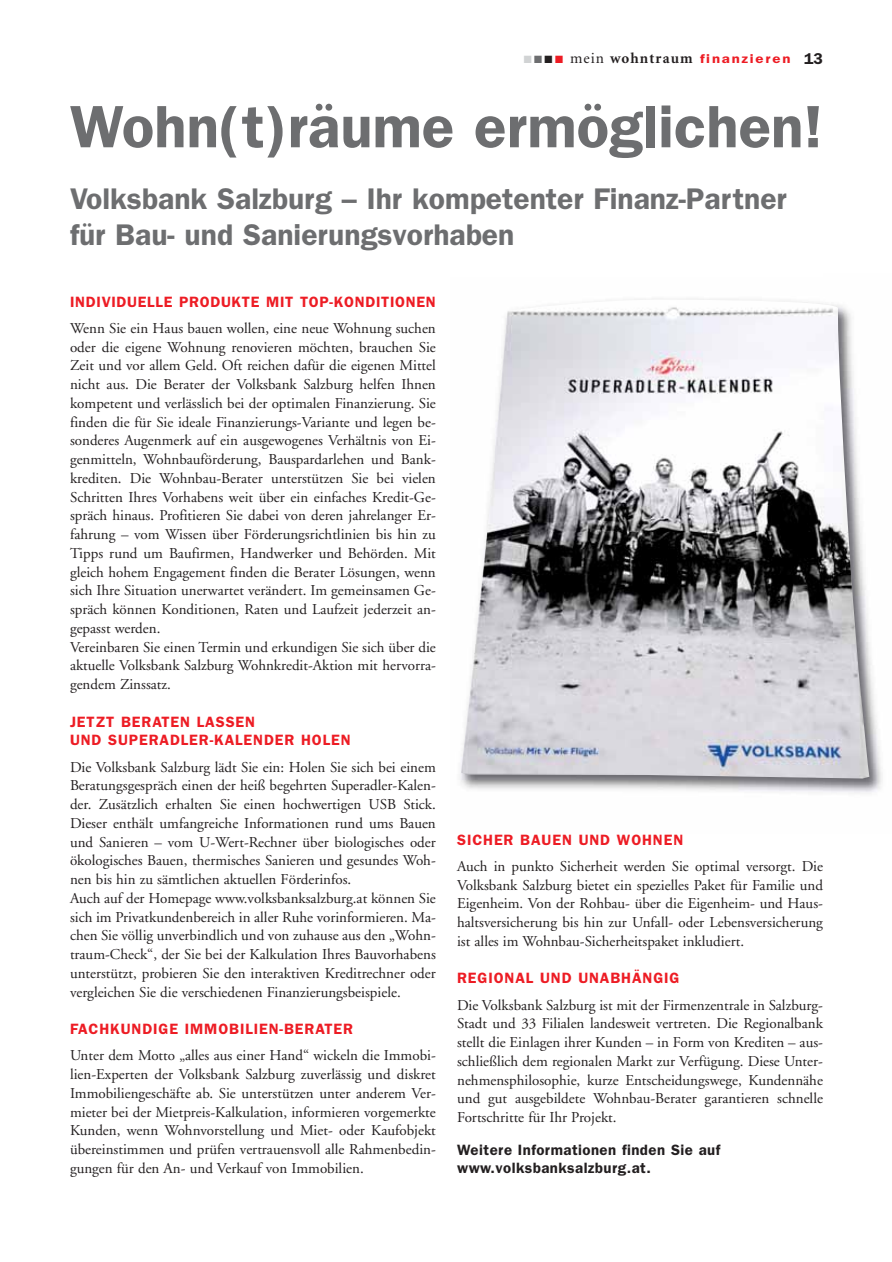
<style>
.page{position:relative;width:892px;height:1262px;background:#fff}
.page>*{position:absolute;margin:0;border:0;box-sizing:border-box;transform-origin:0 0}
.t1{font:600 60px "Franklin Gothic";color:#6d6e70}
.t2{font:600 30px/36px "Franklin Gothic";color:#6d6e70}
.t3{font:15px/18.8px "Adobe Garamond";color:#231f20;text-align:justify}
.t4{font:600 15px/18.8px "Franklin Gothic";letter-spacing:.06em;color:#ed1c24}
.t5{font:600 15px/18px "Franklin Gothic";letter-spacing:.03em;color:#231f20}
.t6{font:600 12.75px "Franklin Gothic";letter-spacing:.12em;color:#ed1c24;scale:1.18 1}
.s1{color:#d1d3d4}
.s2{color:#6d6e70}
.s3{color:#231f20}
.s4{font-family:"Minion";font-weight:400;font-size:15px;color:#231f20}
.s5{font-family:"Minion";font-weight:700;font-size:15px;color:#231f20}
.s6{font-size:15.75px;color:#231f20}
</style>
<div class="page">
<img style="left:823px;top:642px;width:59px;height:151px">
<img style="left:460px;top:298px;width:363px;height:494px">
<img style="left:507px;top:299px;width:362px;height:478px">
<p class="t6" style="left:523px;top:54px;width:255px"><span class="s1">■</span> <span class="s2">■</span> <span class="s3">■</span> ■ <span class="s4">mein</span> <span class="s5">wohntraum</span> finanzieren <span class="s6">13</span></p>
<h1 class="t1" style="left:70px;top:106px;width:754px">Wohn(t)räume ermöglichen!</h1>
<h2 class="t2" style="left:70px;top:184px;width:718px">Volksbank Salzburg – Ihr kompetenter Finanz-Partner für Bau- und Sanierungsvorhaben</h2>
<p class="t4" style="left:70px;top:293px;width:367px">INDIVIDUELLE PRODUKTE MIT TOP-KONDITIONEN</p>
<p class="t3" style="left:70px;top:320px;width:367px;text-align:left">Wenn Sie ein Haus bauen wollen, eine neue Wohnung suchen oder die eigene Wohnung renovieren möchten, brauchen Sie Zeit und vor allem Geld. Oft reichen dafür die eigenen Mittel nicht aus. Die Berater der Volksbank Salzburg helfen Ihnen kompetent und verlässlich bei der optimalen Finanzierung. Sie finden die für Sie ideale Finanzierungs-Variante und legen be&shy;sonderes Augenmerk auf ein ausgewogenes Verhältnis von Ei&shy;genmitteln, Wohnbauförderung, Bauspardarlehen und Bank&shy;krediten. Die Wohnbau-Berater unterstützen Sie bei vielen Schritten Ihres Vorhabens weit über ein einfaches Kredit-Ge&shy;spräch hinaus. Profitieren Sie dabei von deren jahrelanger Er&shy;fahrung – vom Wissen über Förderungsrichtlinien bis hin zu Tipps rund um Baufirmen, Handwerker und Behörden. Mit gleich hohem Engagement finden die Berater Lösungen, wenn sich Ihre Situation unerwartet verändert. Im gemeinsamen Ge&shy;spräch können Konditionen, Raten und Laufzeit jederzeit an&shy;gepasst werden.<br>Vereinbaren Sie einen Termin und erkundigen Sie sich über die aktuelle Volksbank Salzburg Wohnkredit-Aktion mit hervorra&shy;gendem Zinssatz.</p>
<p class="t4" style="left:70px;top:713px;width:282px">JETZT BERATEN LASSEN<br>UND SUPERADLER-KALENDER HOLEN</p>
<p class="t3" style="left:70px;top:759px;width:367px;text-align:left">Die Volksbank Salzburg lädt Sie ein: Holen Sie sich bei einem Beratungsgespräch einen der heiß begehrten Superadler-Kalen&shy;der. Zusätzlich erhalten Sie einen hochwertigen USB Stick.<br>Dieser enthält umfangreiche Informationen rund ums Bauen und Sanieren – vom U-Wert-Rechner über biologisches oder ökologisches Bauen, thermisches Sanieren und gesundes Woh&shy;nen bis hin zu sämtlichen aktuellen Förderinfos.<br>Auch auf der Homepage www.volksbanksalzburg.at können Sie sich im Privatkundenbereich in aller Ruhe vorinformieren. Ma&shy;chen Sie völlig unverbindlich und von zuhause aus den „Wohn&shy;traum-Check“, der Sie bei der Kalkulation Ihres Bauvorhabens unterstützt, probieren Sie den interaktiven Kreditrechner oder vergleichen Sie die verschiedenen Finanzierungsbeispiele.</p>
<p class="t4" style="left:70px;top:1021px;width:284px">FACHKUNDIGE IMMOBILIEN-BERATER</p>
<p class="t3" style="left:70px;top:1048px;width:367px">Unter dem Motto „alles aus einer Hand“ wickeln die Immobi&shy;lien-Experten der Volksbank Salzburg zuverlässig und diskret Immobiliengeschäfte ab. Sie unterstützen unter anderem Ver&shy;mieter bei der Mietpreis-Kalkulation, informieren vorgemerkte Kunden, wenn Wohnvorstellung und Miet- oder Kaufobjekt übereinstimmen und prüfen vertrauensvoll alle Rahmenbedin&shy;gungen für den An- und Verkauf von Immobilien.</p>
<p class="t4" style="left:457px;top:831px;width:228px">SICHER BAUEN UND WOHNEN</p>
<p class="t3" style="left:457px;top:858px;width:367px">Auch in punkto Sicherheit werden Sie optimal versorgt. Die Volksbank Salzburg bietet ein spezielles Paket für Familie und Eigenheim. Von der Rohbau- über die Eigenheim- und Haus&shy;haltsversicherung bis hin zur Unfall- oder Lebensversicherung ist alles im Wohnbau-Sicherheitspaket inkludiert.</p>
<p class="t4" style="left:457px;top:970px;width:224px">REGIONAL UND UNABHÄNGIG</p>
<p class="t3" style="left:457px;top:997px;width:367px">Die Volksbank Salzburg ist mit der Firmenzentrale in Salzburg-Stadt und 33 Filialen landesweit vertreten. Die Regionalbank stellt die Einlagen ihrer Kunden – in Form von Krediten – aus&shy;schließlich dem regionalen Markt zur Verfügung. Diese Unter&shy;nehmensphilosophie, kurze Entscheidungswege, Kundennähe und gut ausgebildete Wohnbau-Berater garantieren schnelle Fortschritte für Ihr Projekt.</p>
<p class="t5" style="left:457px;top:1142px;width:265px">Weitere Informationen finden Sie auf www.volksbanksalzburg.at.</p>
</div>
